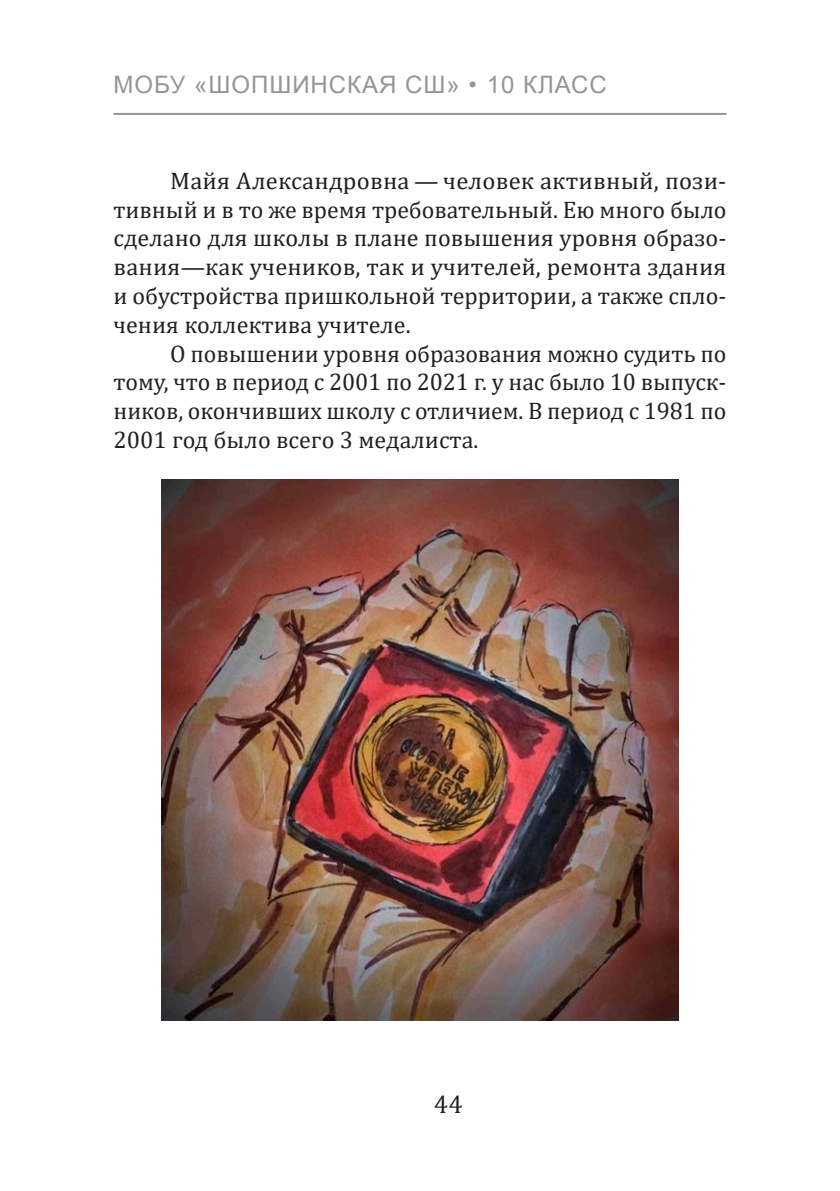
<style>
.page{position:relative;width:840px;height:1191px;background:#fff}
.page>*{position:absolute;margin:0;border:0;box-sizing:border-box;transform-origin:0 0}
.t1{font:26px "Cambria";color:#231f20}
.t2{font:24px/28.8px "Cambria";color:#231f20;text-align:justify}
.t3{font:24px "Arial";letter-spacing:.04em;color:#939598}
</style>
<div class="page">
<hr style="left:113px;top:113px;width:613px;height:2px;background:#939598">
<img style="left:162px;top:479px;width:515px;height:541px">
<p class="t3" style="left:113px;top:69px;width:494px">МОБУ «ШОПШИНСКАЯ СШ» • 10 КЛАСС</p>
<p class="t2" style="left:113px;top:166px;width:614px;text-indent:57px">Майя Александровна — человек активный, пози&shy;тивный и в то же время требовательный. Ею много было сделано для школы в плане повышения уровня образо&shy;вания—как учеников, так и учителей, ремонта здания и обустройства пришкольной территории, а также спло&shy;чения коллектива учителе.</p>
<p class="t2" style="left:113px;top:339px;width:614px;text-indent:57px">О повышении уровня образования можно судить по тому, что в период с 2001 по 2021 г. у нас было 10 выпуск&shy;ников, окончивших школу с отличием. В период с 1981 по 2001 год было всего 3 медалиста.</p>
<p class="t1" style="left:433px;top:1088px;width:30px">44</p>
</div>
